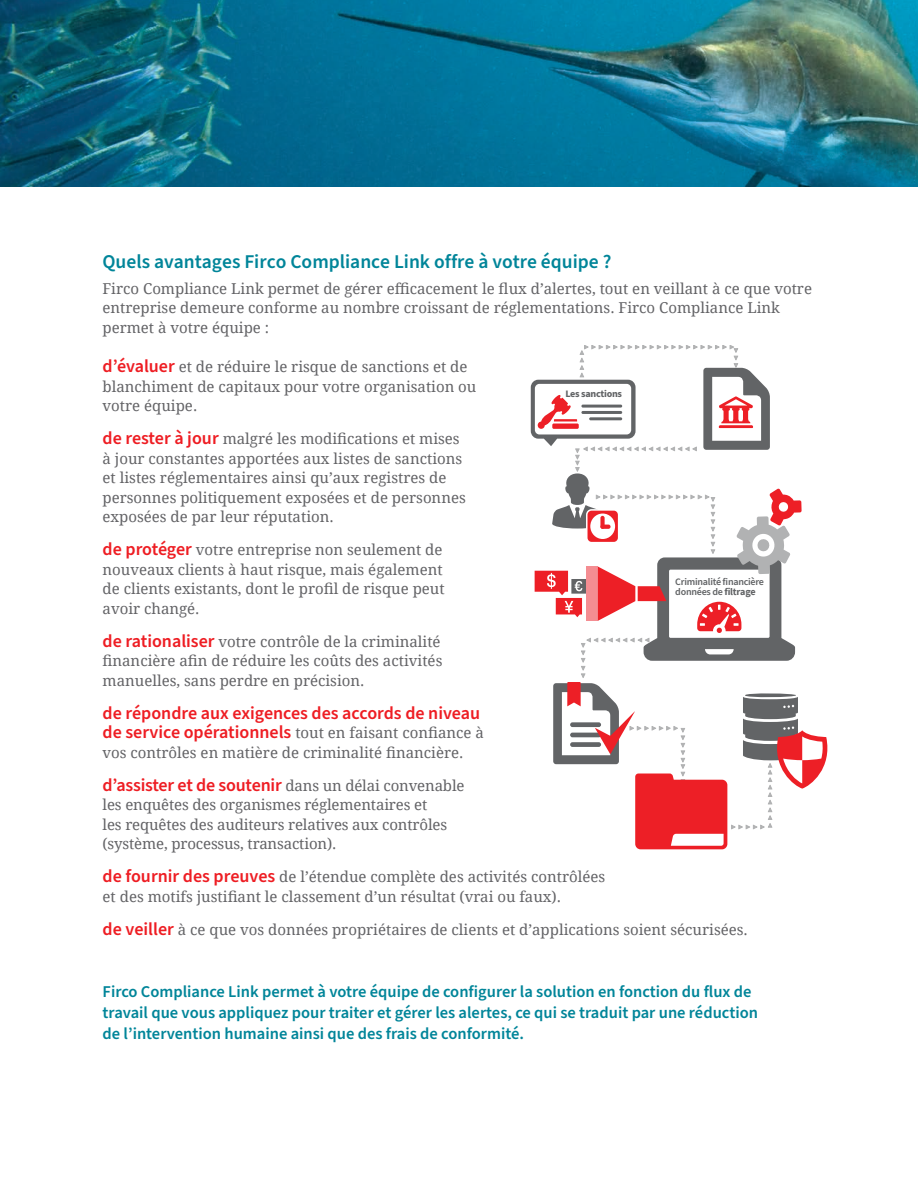
<style>
.page{position:relative;width:918px;height:1188px;background:#fff}
.page>*{position:absolute;margin:0;border:0;box-sizing:border-box;transform-origin:0 0}
.Content_-_Subhead_co{font:600 19.5px "Source Sans Pro";color:#008599}
.Content_-_1_Column{font:600 18px "Source Sans Pro";letter-spacing:-.01em;color:#ee1d23}
.Content_-_1_Column-2{font:600 16.5px/21px "Source Sans Pro";color:#008599}
.Content_-_1_Column-3{font:15px/19.5px "Droid Serif";color:#636366}
.t1{font:600 9.9px/9.9px "Source Sans Pro";letter-spacing:-.025em;color:#626466}
.t2{font:700 9.9px "Source Sans Pro";letter-spacing:-.025em;color:#626466}
.s1{font-family:"Source Sans Pro";font-weight:600;font-size:18px;color:#ee1d23}
.s2{font-family:"Droid Serif";font-weight:400;font-size:15px;color:#636366}
.s3{font-weight:700}
</style>
<div class="page">
<svg style="left:531px;top:345px;width:296px;height:504px"></svg>
<img style="left:1px;top:0;width:917px;height:187px">
<p class="Content_-_Subhead_co" style="left:102px;top:249px;width:510px">Quels avantages Firco Compliance Link offre à votre équipe ?</p>
<p class="Content_-_1_Column-3" style="left:102px;top:278px;width:711px">Firco Compliance Link permet de gérer efficacement le flux d’alertes, tout en veillant à ce que votre entreprise demeure conforme au nombre croissant de réglementations. Firco Compliance Link permet à votre équipe :</p>
<p class="Content_-_1_Column-3" style="left:103px;top:357px;width:375px"><span class="s1">d’évaluer</span> et de réduire le risque de sanctions et de blanchiment de capitaux pour votre organisation ou votre équipe.</p>
<p class="Content_-_1_Column-3" style="left:103px;top:429px;width:365px"><span class="s1">de rester à jour</span> malgré les modifications et mises à jour constantes apportées aux listes de sanctions et listes réglementaires ainsi qu’aux registres de personnes politiquement exposées et de personnes exposées de par leur réputation.</p>
<p class="Content_-_1_Column-3" style="left:103px;top:540px;width:344px"><span class="s1">de protéger</span> votre entreprise non seulement de nouveaux clients à haut risque, mais également de clients existants, dont le profil de risque peut avoir changé.</p>
<p class="Content_-_1_Column-3" style="left:103px;top:631px;width:341px;text-align:justify"><span class="s1">de rationaliser</span> votre contrôle de la criminalité financière afin de réduire les coûts des activités manuelles, sans perdre en précision.</p>
<p class="Content_-_1_Column" style="left:103px;top:701px;width:379px">de répondre aux exigences des accords de niveau</p>
<p class="Content_-_1_Column-3" style="left:103px;top:723px;width:383px"><span class="s1">de service opérationnels</span> tout en faisant confiance à vos contrôles en matière de criminalité financière.</p>
<p class="Content_-_1_Column" style="left:103px;top:773px;width:363px">d’assister et de soutenir <span class="s2">dans un délai convenable</span></p>
<p class="Content_-_1_Column-3" style="left:103px;top:795px;width:346px">les enquêtes des organismes réglementaires et les requêtes des auditeurs relatives aux contrôles (système, processus, transaction).</p>
<p class="Content_-_1_Column-3" style="left:103px;top:867px;width:504px"><span class="s1">de fournir des preuves</span> de l’étendue complète des activités contrôlées et des motifs justifiant le classement d’un résultat (vrai ou faux).</p>
<p class="Content_-_1_Column-3" style="left:103px;top:919px;width:647px"><span class="s1">de veiller</span> à ce que vos données propriétaires de clients et d’applications soient sécurisées.</p>
<p class="t2" style="left:565px;top:387px;width:58px">Les sanctions</p>
<p class="t1" style="left:675px;top:577px;width:90px">Criminalité financière données de <span class="s3">filtrage</span></p>
<p class="Content_-_1_Column-2" style="left:103px;top:981px;width:657px">Firco Compliance Link permet à votre équipe de configurer la solution en fonction du flux de travail que vous appliquez pour traiter et gérer les alertes, ce qui se traduit par une réduction de l’intervention humaine ainsi que des frais de conformité.</p>
</div>
